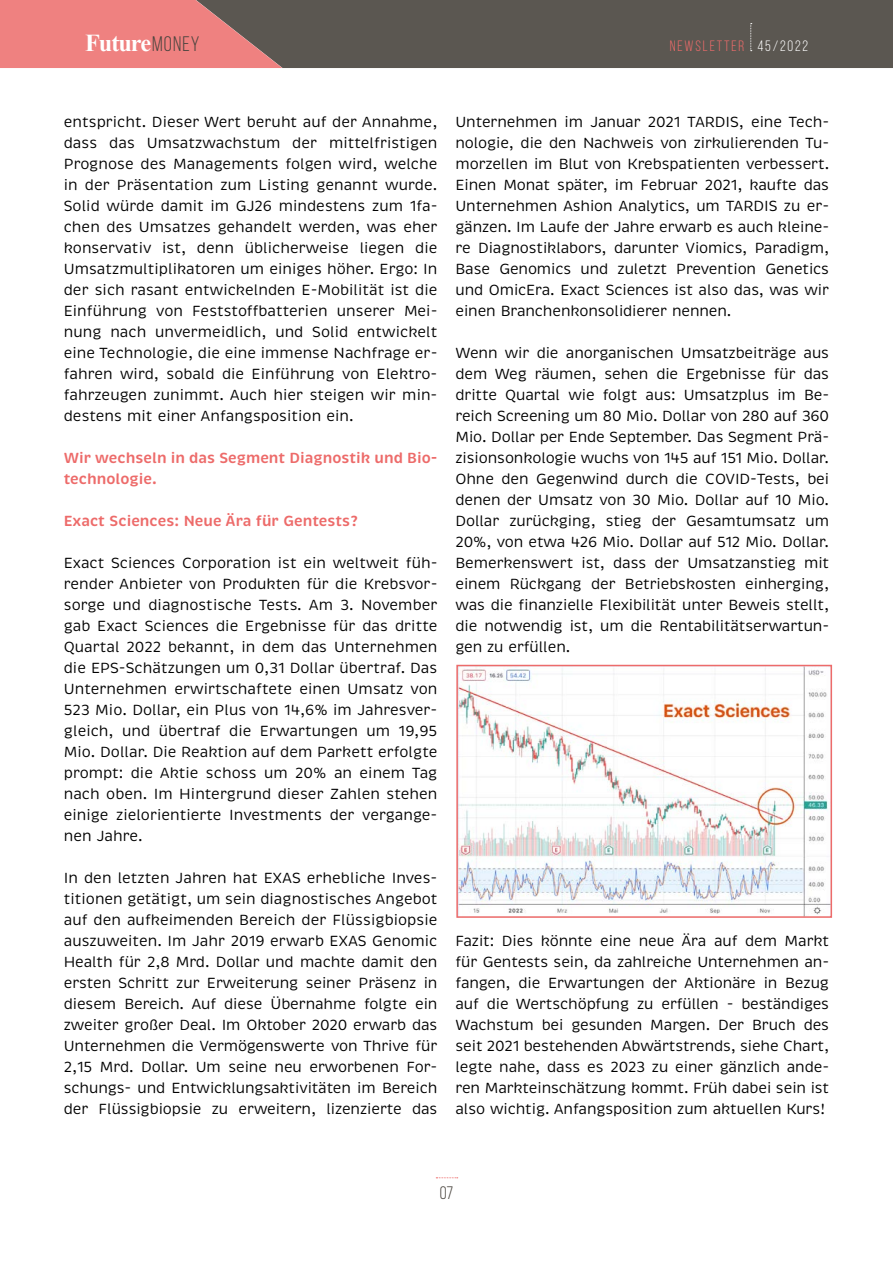
<style>
.page{position:relative;width:893px;height:1263px;background:#fff}
.page>*{position:absolute;margin:0;border:0;box-sizing:border-box;transform-origin:0 0}
.t1{font:700 24.3px "Times New Roman";letter-spacing:-.04em;color:#fff}
.t2{font:18px "Bebas Neue";color:#49443e}
.t3{font:15px/21px "Brevia";letter-spacing:-.01em;color:#000;text-align:justify}
.t4{font:600 15px/21px "Brevia";color:#ed6b6a}
.t5{font:15px "Bebas Neue";letter-spacing:.12em;color:#ed6b6a}
.s1{font-family:"Bebas Neue";font-weight:400;font-size:21px;color:#49443e}
.s2{color:#fff}
</style>
<div class="page">
<svg style="left:436px;top:1177px;width:22px;height:1px"></svg>
<div style="left:282px;top:0;width:611px;height:68px;background:#5b5751"></div>
<svg style="left:0;top:0;width:282px;height:68px;background:#d87a79"></svg>
<svg style="left:750px;top:23px;width:2px;height:28px"></svg>
<img style="left:459px;top:668px;width:370px;height:247px">
<div style="left:456px;top:665px;width:376px;height:253px;border:2px solid #ed6b6a"></div>
<h1 class="t1" style="left:85px;top:26px;width:116px">Future<span class="s1">MONEY</span></h1>
<p class="t5" style="left:670px;top:37px;width:140px">NEWSLETTER <span class="s2">45/2022</span></p>
<p class="t3" style="left:64px;top:112px;width:375px">entspricht. Dieser Wert beruht auf der Annahme, dass das Umsatzwachstum der mittelfristigen Prognose des Managements folgen wird, welche in der Präsentation zum Listing genannt wurde.<br>Solid würde damit im GJ26 mindestens zum 1fa&shy;chen des Umsatzes gehandelt werden, was eher konservativ ist, denn üblicherweise liegen die Umsatzmultiplikatoren um einiges höher. Ergo: In der sich rasant entwickelnden E-Mobilität ist die Einführung von Feststoffbatterien unserer Mei&shy;nung nach unvermeidlich, und Solid entwickelt eine Technologie, die eine immense Nachfrage er&shy;fahren wird, sobald die Einführung von Elektro&shy;fahrzeugen zunimmt. Auch hier steigen wir min&shy;destens mit einer Anfangsposition ein.</p>
<p class="t4" style="left:64px;top:448px;width:375px">Wir wechseln in das Segment Diagnostik und Bio&shy;technologie.</p>
<p class="t4" style="left:64px;top:511px;width:295px">Exact Sciences: Neue Ära für Gentests?</p>
<p class="t3" style="left:64px;top:553px;width:375px">Exact Sciences Corporation ist ein weltweit füh&shy;render Anbieter von Produkten für die Krebsvor&shy;sorge und diagnostische Tests. Am 3. November gab Exact Sciences die Ergebnisse für das dritte Quartal 2022 bekannt, in dem das Unternehmen die EPS-Schätzungen um 0,31 Dollar übertraf. Das Unternehmen erwirtschaftete einen Umsatz von 523 Mio. Dollar, ein Plus von 14,6% im Jahresver&shy;gleich, und übertraf die Erwartungen um 19,95<br>Mio. Dollar. Die Reaktion auf dem Parkett erfolgte prompt: die Aktie schoss um 20% an einem Tag nach oben. Im Hintergrund dieser Zahlen stehen einige zielorientierte Investments der vergange&shy;nen Jahre.</p>
<p class="t3" style="left:64px;top:868px;width:375px">In den letzten Jahren hat EXAS erhebliche Inves&shy;titionen getätigt, um sein diagnostisches Angebot auf den aufkeimenden Bereich der Flüssigbiopsie auszuweiten. Im Jahr 2019 erwarb EXAS Genomic Health für 2,8 Mrd. Dollar und machte damit den ersten Schritt zur Erweiterung seiner Präsenz in diesem Bereich. Auf diese Übernahme folgte ein zweiter großer Deal. Im Oktober 2020 erwarb das Unternehmen die Vermögenswerte von Thrive für 2,15 Mrd. Dollar. Um seine neu erworbenen For&shy;schungs- und Entwicklungsaktivitäten im Bereich der Flüssigbiopsie zu erweitern, lizenzierte das</p>
<p class="t3" style="left:455px;top:112px;width:375px">Unternehmen im Januar 2021 TARDIS, eine Tech&shy;nologie, die den Nachweis von zirkulierenden Tu&shy;morzellen im Blut von Krebspatienten verbessert.<br>Einen Monat später, im Februar 2021, kaufte das Unternehmen Ashion Analytics, um TARDIS zu er&shy;gänzen. Im Laufe der Jahre erwarb es auch kleine&shy;re Diagnostiklabors, darunter Viomics, Paradigm, Base Genomics und zuletzt Prevention Genetics und OmicEra. Exact Sciences ist also das, was wir einen Branchenkonsolidierer nennen.</p>
<p class="t3" style="left:455px;top:343px;width:375px">Wenn wir die anorganischen Umsatzbeiträge aus dem Weg räumen, sehen die Ergebnisse für das dritte Quartal wie folgt aus: Umsatzplus im Be&shy;reich Screening um 80 Mio. Dollar von 280 auf 360<br>Mio. Dollar per Ende September. Das Segment Prä&shy;zisionsonkologie wuchs von 145 auf 151 Mio. Dollar.<br>Ohne den Gegenwind durch die COVID-Tests, bei denen der Umsatz von 30 Mio. Dollar auf 10 Mio.<br>Dollar zurückging, stieg der Gesamtumsatz um 20%, von etwa 426 Mio. Dollar auf 512 Mio. Dollar.<br>Bemerkenswert ist, dass der Umsatzanstieg mit einem Rückgang der Betriebskosten einherging, was die finanzielle Flexibilität unter Beweis stellt, die notwendig ist, um die Rentabilitätserwartun&shy;gen zu erfüllen.</p>
<p class="t3" style="left:455px;top:931px;width:375px">Fazit: Dies könnte eine neue Ära auf dem Markt für Gentests sein, da zahlreiche Unternehmen an&shy;fangen, die Erwartungen der Aktionäre in Bezug auf die Wertschöpfung zu erfüllen - beständiges Wachstum bei gesunden Margen. Der Bruch des seit 2021 bestehenden Abwärtstrends, siehe Chart, legte nahe, dass es 2023 zu einer gänzlich ande&shy;ren Markteinschätzung kommt. Früh dabei sein ist also wichtig. Anfangsposition zum aktuellen Kurs!</p>
<p class="t2" style="left:440px;top:1183px;width:15px">07</p>
</div>
